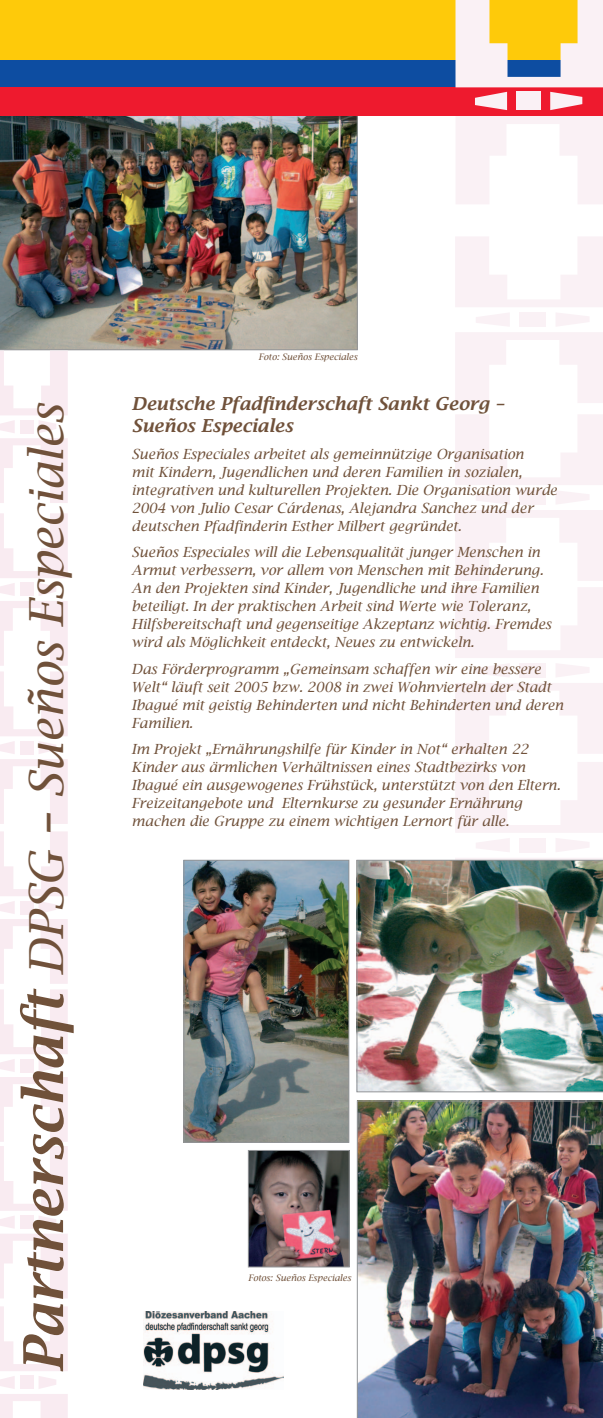
<style>
.page{position:relative;width:603px;height:1418px;background:#fff}
.page>*{position:absolute;margin:0;border:0;box-sizing:border-box;transform-origin:0 0}
.t1{font:italic 47px "Lucida Bright";color:#70513a}
.t2{font:italic 600 18px/22px "Lucida Bright";color:#70513a}
.t3{font:italic 14px/18px "Lucida Bright";color:#70513a}
.t4{font:italic 9px "Lucida Bright";color:#70513a}
.s1{font-weight:600;font-size:55px}
</style>
<div class="page">
<img style="left:0;top:116px;width:357px;height:234px">
<svg style="left:455px;top:762px;width:147px;height:70px"></svg>
<svg style="left:455px;top:838px;width:147px;height:22px"></svg>
<svg style="left:455px;top:587px;width:147px;height:90px"></svg>
<svg style="left:455px;top:683px;width:147px;height:70px"></svg>
<svg style="left:455px;top:415px;width:147px;height:89px"></svg>
<svg style="left:455px;top:510px;width:147px;height:71px"></svg>
<svg style="left:455px;top:237px;width:147px;height:166px"></svg>
<svg style="left:0;top:1306px;width:68px;height:111px"></svg>
<svg style="left:0;top:989px;width:68px;height:309px"></svg>
<svg style="left:0;top:831px;width:68px;height:152px"></svg>
<svg style="left:0;top:671px;width:68px;height:153px"></svg>
<svg style="left:0;top:513px;width:68px;height:152px"></svg>
<svg style="left:0;top:350px;width:68px;height:153px"></svg>
<div style="left:0;top:60px;width:602px;height:28px;background:#0d4da1"></div>
<div style="left:0;top:0;width:602px;height:60px;background:#feca0a"></div>
<div style="left:0;top:87px;width:602px;height:29px;background:#ee1a2e"></div>
<svg style="left:455px;top:0;width:147px;height:204px"></svg>
<img style="left:143px;top:1311px;width:140px;height:77px">
<img style="left:185px;top:862px;width:162px;height:278px">
<div style="left:183px;top:860px;width:166px;height:282px;border:1px solid #939598"></div>
<img style="left:250px;top:1152px;width:97px;height:113px">
<div style="left:248px;top:1150px;width:101px;height:117px;border:1px solid #939598"></div>
<img style="left:357px;top:1100px;width:245px;height:317px">
<img style="left:356px;top:860px;width:246px;height:232px">
<p class="t4" style="left:258px;top:351px;width:100px">Foto: Sueños Especiales</p>
<h1 class="t1" style="left:18px;top:1373px;width:972px;rotate:-90deg"><span class="s1">Partnerschaft</span> DPSG – Sueños Especiales</h1>
<p class="t2" style="left:131px;top:392px;width:374px">Deutsche Pfadfinderschaft Sankt Georg –<br>Sueños Especiales</p>
<p class="t3" style="left:131px;top:444px;width:427px">Sueños Especiales arbeitet als gemeinnützige Organisation<br>mit Kindern, Jugendlichen und deren Familien in sozialen, integrativen und kulturellen Projekten. Die Organisation wurde 2004 von Julio Cesar Cárdenas, Alejandra Sanchez und der deutschen Pfadfinderin Esther Milbert gegründet.</p>
<p class="t3" style="left:131px;top:543px;width:421px">Sueños Especiales will die Lebensqualität junger Menschen in Armut verbessern, vor allem von Menschen mit Behinderung.<br>An den Projekten sind Kinder, Jugendliche und ihre Familien beteiligt. In der praktischen Arbeit sind Werte wie Toleranz, Hilfsbereitschaft und gegenseitige Akzeptanz wichtig. Fremdes wird als Möglichkeit entdeckt, Neues zu entwickeln.</p>
<p class="t3" style="left:131px;top:659px;width:433px">Das Förderprogramm „Gemeinsam schaffen wir eine bessere Welt“ läuft seit 2005 bzw. 2008 in zwei Wohnvierteln der Stadt Ibagué mit geistig Behinderten und nicht Behinderten und deren Familien.</p>
<p class="t3" style="left:131px;top:740px;width:430px">Im Projekt „Ernährungshilfe für Kinder in Not“ erhalten 22<br>Kinder aus ärmlichen Verhältnissen eines Stadtbezirks von Ibagué ein ausgewogenes Frühstück, unterstützt von den Eltern.<br>Freizeitangebote und Elternkurse zu gesunder Ernährung machen die Gruppe zu einem wichtigen Lernort für alle.</p>
<p class="t4" style="left:248px;top:1272px;width:104px">Fotos: Sueños Especiales</p>
</div>
